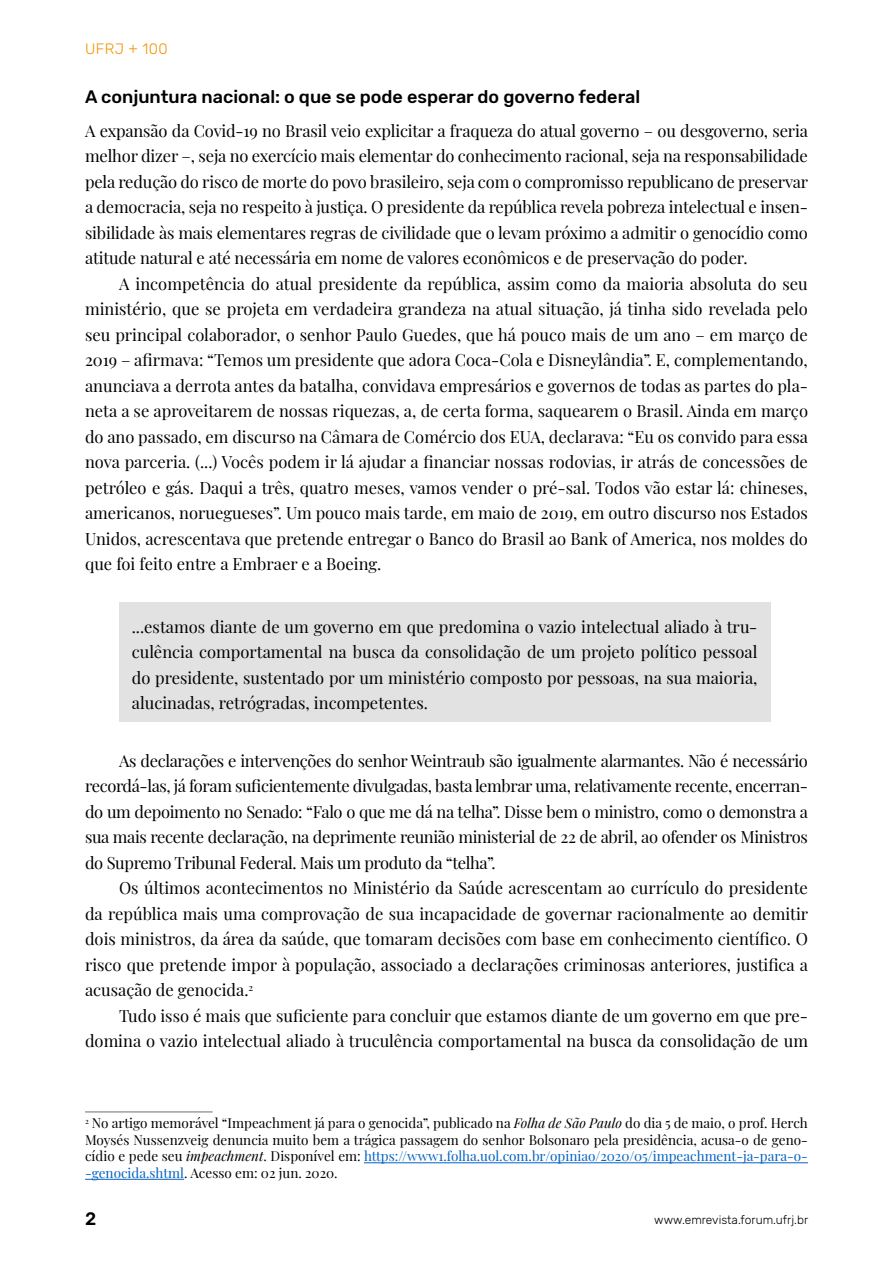
<style>
.page{position:relative;width:893px;height:1263px;background:#fff}
.page>*{position:absolute;margin:0;border:0;box-sizing:border-box;transform-origin:0 0}
.t1{font:500 18px "Rubik";color:#000}
.t2{font:16.5px/25.5px "Playfair Display";color:#000;text-align:justify}
.t3{font:300 15px "Rubik";letter-spacing:.025em;color:#f39200}
.t4{font:13.5px/16.5px "Playfair Display";color:#000;text-align:justify}
.t5{font:300 12px "Rubik";color:#000}
.s1{font-style:italic}
.s2{color:#0563c1}
</style>
<div class="page">
<div style="left:119px;top:602px;width:651px;height:120px;background:#e3e2e2"></div>
<hr style="left:85px;top:1112px;width:128px;height:1px;background:#716e6f">
<hr style="left:364px;top:1162px;width:444px;height:1px;background:#0563c1">
<hr style="left:85px;top:1179px;width:99px;height:1px;background:#0563c1">
<p class="t3" style="left:85px;top:41px;width:84px">UFRJ + 100</p>
<p class="t1" style="left:85px;top:86px;width:557px">A conjuntura nacional: o que se pode esperar do governo federal</p>
<p class="t2" style="left:85px;top:117px;width:725px">A expansão da Covid-19 no Brasil veio explicitar a fraqueza do atual governo – ou desgoverno, seria melhor dizer –, seja no exercício mais elementar do conhecimento racional, seja na responsabilidade pela redução do risco de morte do povo brasileiro, seja com o compromisso republicano de preservar a democracia, seja no respeito à justiça. O presidente da república revela pobreza intelectual e insen&shy;sibilidade às mais elementares regras de civilidade que o levam próximo a admitir o genocídio como atitude natural e até necessária em nome de valores econômicos e de preservação do poder.</p>
<p class="t2" style="left:85px;top:270px;width:725px;text-indent:34px">A incompetência do atual presidente da república, assim como da maioria absoluta do seu ministério, que se projeta em verdadeira grandeza na atual situação, já tinha sido revelada pelo seu principal colaborador, o senhor Paulo Guedes, que há pouco mais de um ano – em março de 2019 – afirmava: “Temos um presidente que adora Coca-Cola e Disneylândia”. E, complementando, anunciava a derrota antes da batalha, convidava empresários e governos de todas as partes do pla&shy;neta a se aproveitarem de nossas riquezas, a, de certa forma, saquearem o Brasil. Ainda em março do ano passado, em discurso na Câmara de Comércio dos EUA, declarava: “Eu os convido para essa nova parceria. (...) Vocês podem ir lá ajudar a financiar nossas rodovias, ir atrás de concessões de petróleo e gás. Daqui a três, quatro meses, vamos vender o pré-sal. Todos vão estar lá: chineses, americanos, noruegueses”. Um pouco mais tarde, em maio de 2019, em outro discurso nos Estados Unidos, acrescentava que pretende entregar o Banco do Brasil ao Bank of America, nos moldes do que foi feito entre a Embraer e a Boeing.</p>
<p class="t2" style="left:132px;top:612px;width:627px">...estamos diante de um governo em que predomina o vazio intelectual aliado à tru&shy;culência comportamental na busca da consolidação de um projeto político pessoal do presidente, sustentado por um ministério composto por pessoas, na sua maioria, alucinadas, retrógradas, incompetentes.</p>
<p class="t2" style="left:85px;top:746px;width:725px;text-indent:34px">As declarações e intervenções do senhor Weintraub são igualmente alarmantes. Não é necessário recordá-las, já foram suficientemente divulgadas, basta lembrar uma, relativamente recente, encerran&shy;do um depoimento no Senado: “Falo o que me dá na telha”. Disse bem o ministro, como o demonstra a sua mais recente declaração, na deprimente reunião ministerial de 22 de abril, ao ofender os Ministros do Supremo Tribunal Federal. Mais um produto da “telha”.</p>
<p class="t2" style="left:85px;top:874px;width:725px;text-indent:34px">Os últimos acontecimentos no Ministério da Saúde acrescentam ao currículo do presidente da república mais uma comprovação de sua incapacidade de governar racionalmente ao demitir dois ministros, da área da saúde, que tomaram decisões com base em conhecimento científico. O risco que pretende impor à população, associado a declarações criminosas anteriores, justifica a acusação de genocida.<sup>2</sup></p>
<p class="t2" style="left:85px;top:1001px;width:724px;text-align:right">Tudo isso é mais que suficiente para concluir que estamos diante de um governo em que pre&shy;domina o vazio intelectual aliado à truculência comportamental na busca da consolidação de um</p>
<p class="t4" style="left:85px;top:1114px;width:724px"><sup>2</sup> No artigo memorável “Impeachment já para o genocida”, publicado na <span class="s1">Folha de São Paulo</span> do dia 5 de maio, o prof. Herch Moysés Nussenzveig denuncia muito bem a trágica passagem do senhor Bolsonaro pela presidência, acusa-o de geno&shy;cídio e pede seu <span class="s1">impeachment</span>. Disponível em: <span class="s2">https://www1.folha.uol.com.br/opiniao/2020/05/impeachment-ja-para-o--genocida.shtml</span>. Acesso em: 02 jun. 2020.</p>
<p class="t1" style="left:85px;top:1208px;width:13px">2</p>
<p class="t5" style="left:654px;top:1213px;width:155px">www.emrevista.forum.ufrj.br</p>
</div>
